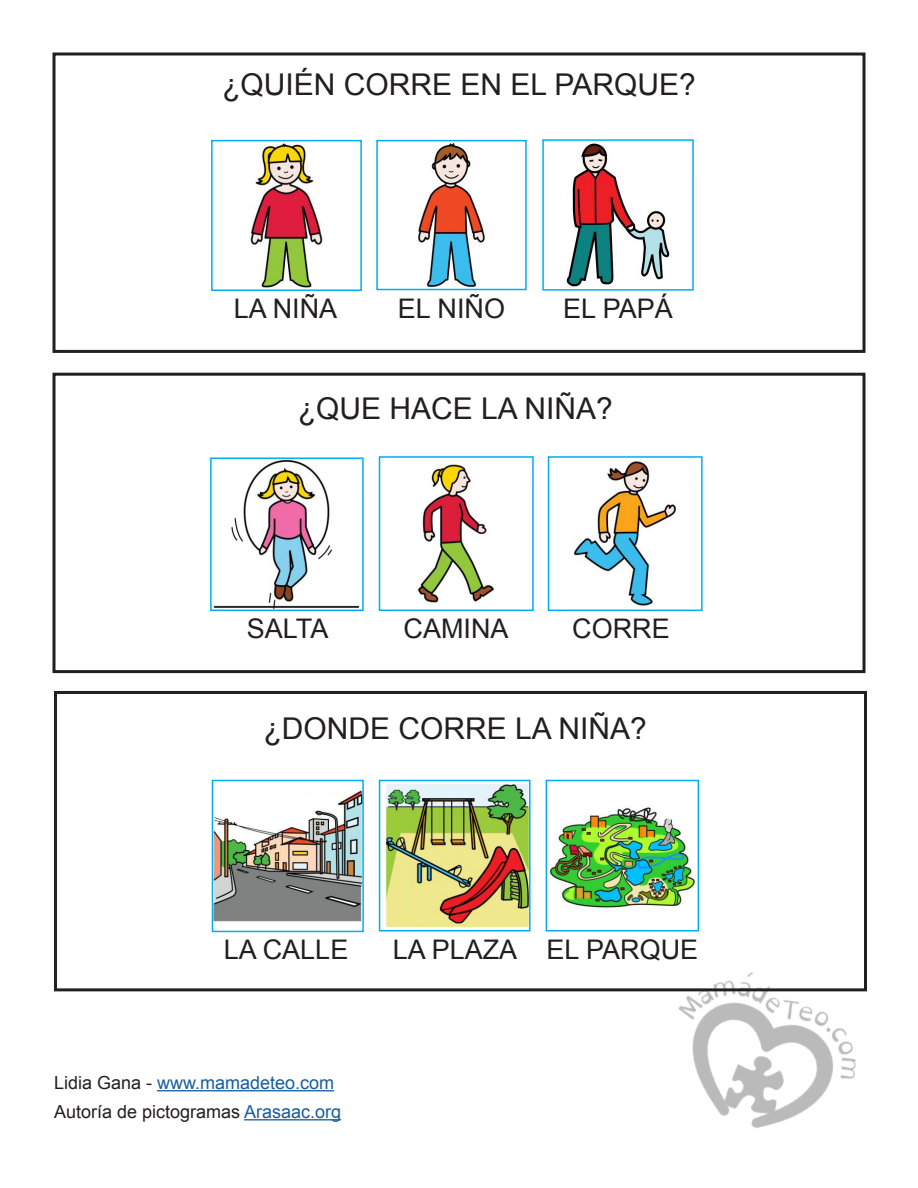
<style>
.page{position:relative;width:918px;height:1188px;background:#fff}
.page>*{position:absolute;margin:0;border:0;box-sizing:border-box;transform-origin:0 0}
.t1{font:30px "Arial";color:#231f20}
.t2{font:27px "Arial";color:#231f20}
.t3{font:18px "Arial";color:#231f20}
.t4{font:18px "Arial";color:#175d9e}
.s1{color:#231f20}
.s2{color:#175d9e}
</style>
<div class="page">
<img style="left:641px;top:972px;width:226px;height:156px">
<hr style="left:157px;top:1090px;width:177px;height:1px;background:#175d9e">
<hr style="left:244px;top:1119px;width:97px;height:1px;background:#175d9e">
<img style="left:417px;top:143px;width:69px;height:144px">
<div style="left:376px;top:140px;width:151px;height:150px;border:2px solid #00aeef"></div>
<img style="left:566px;top:143px;width:105px;height:144px">
<div style="left:542px;top:139px;width:152px;height:152px;border:2px solid #00aeef"></div>
<img style="left:250px;top:143px;width:74px;height:145px">
<div style="left:211px;top:140px;width:151px;height:151px;border:2px solid #00aeef"></div>
<img style="left:215px;top:788px;width:146px;height:134px">
<div style="left:212px;top:780px;width:152px;height:152px;border:2px solid #00aeef"></div>
<img style="left:213px;top:460px;width:147px;height:148px">
<div style="left:210px;top:457px;width:154px;height:154px;border:2px solid #00aeef"></div>
<img style="left:418px;top:464px;width:76px;height:139px">
<div style="left:379px;top:456px;width:155px;height:155px;border:2px solid #00aeef"></div>
<img style="left:572px;top:460px;width:104px;height:146px">
<div style="left:548px;top:456px;width:155px;height:155px;border:2px solid #00aeef"></div>
<img style="left:383px;top:783px;width:145px;height:145px">
<div style="left:379px;top:780px;width:152px;height:151px;border:2px solid #00aeef"></div>
<img style="left:549px;top:807px;width:147px;height:101px">
<div style="left:546px;top:780px;width:153px;height:151px;border:2px solid #00aeef"></div>
<div style="left:52px;top:52px;width:814px;height:301px;border:3px solid #231f20"></div>
<div style="left:52px;top:373px;width:814px;height:300px;border:3px solid #231f20"></div>
<div style="left:54px;top:691px;width:813px;height:300px;border:3px solid #231f20"></div>
<p class="t1" style="left:222px;top:65px;width:475px">¿QUIÉN CORRE EN EL PARQUE?</p>
<p class="t2" style="left:234px;top:290px;width:105px">LA NIÑA</p>
<p class="t2" style="left:398px;top:290px;width:109px">EL NIÑO</p>
<p class="t2" style="left:563px;top:290px;width:111px">EL PAPÁ</p>
<p class="t1" style="left:298px;top:389px;width:317px">¿QUE HACE LA NIÑA?</p>
<p class="t2" style="left:247px;top:611px;width:83px">SALTA</p>
<p class="t2" style="left:404px;top:611px;width:107px">CAMINA</p>
<p class="t2" style="left:572px;top:611px;width:99px">CORRE</p>
<p class="t1" style="left:264px;top:709px;width:385px">¿DONDE CORRE LA NIÑA?</p>
<p class="t2" style="left:224px;top:932px;width:126px">LA CALLE</p>
<p class="t4" style="left:54px;top:1071px;width:282px"><span class="s1">Lidia Gana -</span> www.mamadeteo.com</p>
<p class="t3" style="left:54px;top:1100px;width:289px">Autoría de pictogramas <span class="s2">Arasaac.org</span></p>
<p class="t2" style="left:393px;top:932px;width:126px">LA PLAZA</p>
<p class="t2" style="left:547px;top:932px;width:153px">EL PARQUE</p>
</div>
